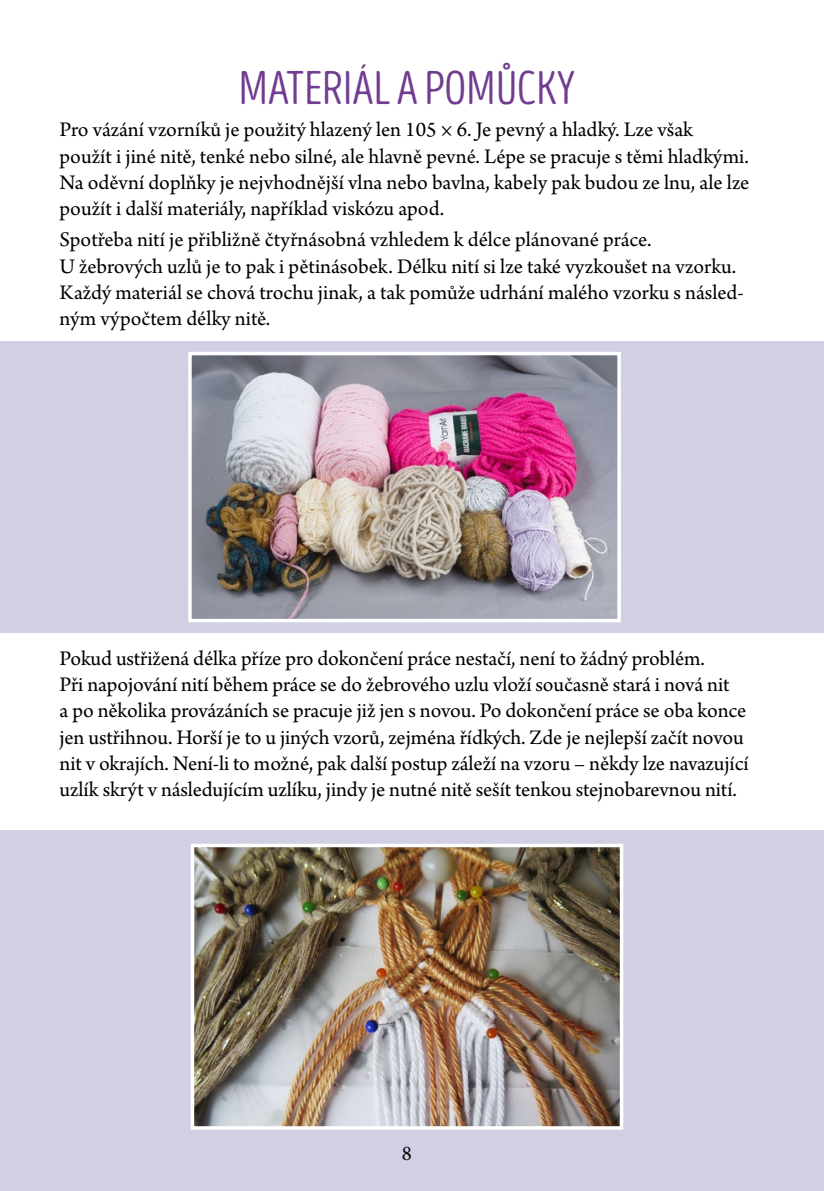
<style>
.page{position:relative;width:824px;height:1191px;background:#fff}
.page>*{position:absolute;margin:0;border:0;box-sizing:border-box;transform-origin:0 0}
.nadpis{font:47.25px "Intro Head R Base";color:#703d90}
.text{font:21.88px/26.2px "Arno Pro";letter-spacing:-.005em;color:#000}
.t1{font:21px "Minion Pro";color:#000}
</style>
<div class="page">
<div style="left:0;top:830px;width:823px;height:361px;background:#d1cfe3"></div>
<div style="left:0;top:341px;width:823px;height:291px;background:#d1cfe3"></div>
<img style="left:193px;top:357px;width:422px;height:260px">
<div style="left:188px;top:352px;width:432px;height:270px;border:4px solid #fff"></div>
<img style="left:196px;top:848px;width:422px;height:276px">
<div style="left:191px;top:843px;width:432px;height:286px;border:4px solid #fff"></div>
<p class="nadpis" style="left:239px;top:63px;width:338px">MATERIÁL A POMŮCKY</p>
<p class="text" style="left:60px;top:118px;width:691px">Pro vázání vzorníků je použitý hlazený len 105 × 6. Je pevný a hladký. Lze však použít i jiné nitě, tenké nebo silné, ale hlavně pevné. Lépe se pracuje s těmi hladkými.<br>Na oděvní doplňky je nejvhodnější vlna nebo bavlna, kabely pak budou ze lnu, ale lze použít i další materiály, například viskózu apod.</p>
<p class="text" style="left:60px;top:228px;width:685px">Spotřeba nití je přibližně čtyřnásobná vzhledem k délce plánované práce.<br>U žebrových uzlů je to pak i pětinásobek. Délku nití si lze také vyzkoušet na vzorku.<br>Každý materiál se chová trochu jinak, a tak pomůže udrhání malého vzorku s násled&shy;ným výpočtem délky nitě.</p>
<p class="text" style="left:60px;top:646px;width:690px">Pokud ustřižená délka příze pro dokončení práce nestačí, není to žádný problém.<br>Při napojování nití během práce se do žebrového uzlu vloží současně stará i nová nit<br>a po několika provázáních se pracuje již jen s novou. Po dokončení práce se oba konce jen ustřihnou. Horší je to u jiných vzorů, zejména řídkých. Zde je nejlepší začít novou nit v okrajích. Není-li to možné, pak další postup záleží na vzoru – někdy lze navazující uzlík skrýt v následujícím uzlíku, jindy je nutné nitě sešít tenkou stejnobarevnou nití.</p>
<p class="t1" style="left:402px;top:1138px;width:12px">8</p>
</div>
